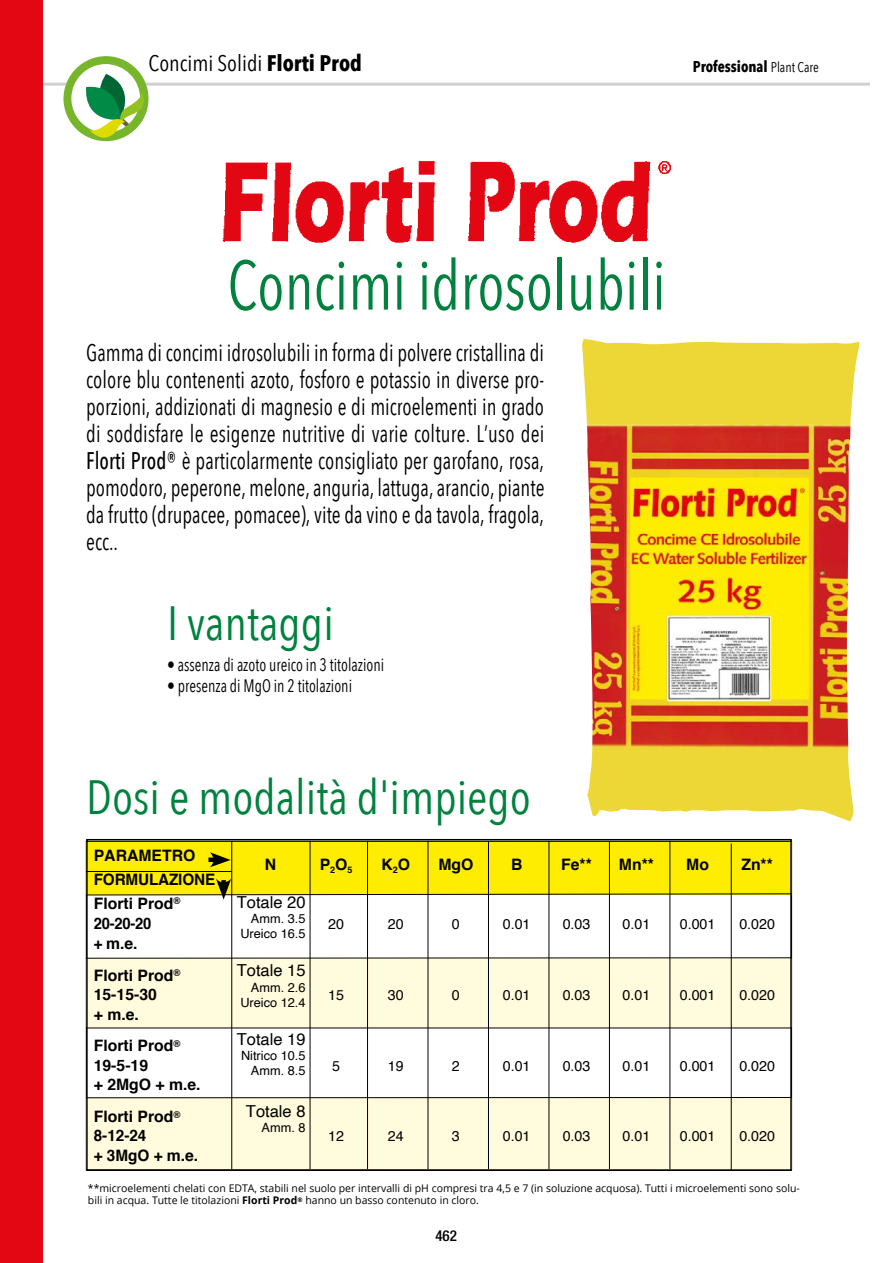
<style>
.page{position:relative;width:893px;height:1263px;background:#fff}
.page>*{position:absolute;margin:0;border:0;box-sizing:border-box;transform-origin:0 0}
.t1{font:69px "Avenir Next Condensed";color:#00823e;scale:.9 1}
.t2{font:48px "Avenir Next Condensed";color:#00823e}
.t3{font:24px/27px "Avenir Next Condensed";color:#000;text-align:justify;scale:.87 1}
.t4{font:22.5px "Avenir Next Condensed";color:#000}
.t5{font:18px "Avenir Next Condensed";color:#000;scale:.87 1}
.t6{font:16.5px "Helvetica";color:#000}
.t7{font:700 15.75px/31.5px "Helvetica";color:#000}
.t8{font:700 15.75px/31.5px "Helvetica";color:#000;scale:.94 1}
.t9{font:700 15.6px "Avenir Next Condensed";color:#000;scale:.96 1}
.t10{font:500 condensed 15px "Helvetica Neue";color:#000}
.t11{font:14.25px "Helvetica";color:#000}
.t12{font:12.75px/15.3px "Helvetica";color:#000;text-align:right}
.t13{font:10.5px/12.6px "Open Sans";color:#000}
.s1{font-weight:700}
.s2{font-weight:400;font-size:14.1px}
.s3{font-weight:500}
</style>
<div class="page">
<hr style="left:0;top:83px;width:870px;height:3px;background:#d0d0d0">
<svg style="left:63px;top:56px;width:86px;height:85px"></svg>
<div style="left:0;top:0;width:43px;height:1263px;background:#e30613"></div>
<img style="left:222px;top:161px;width:449px;height:82px">
<img style="left:582px;top:339px;width:277px;height:482px">
<div style="left:87px;top:842px;width:705px;height:53px;background:#ffed00"></div>
<div style="left:87px;top:958px;width:705px;height:70px;background:#fffbdc"></div>
<div style="left:87px;top:1098px;width:705px;height:72px;background:#fffbdc"></div>
<hr style="left:86px;top:871px;width:146px;height:1px;background:#000">
<hr style="left:86px;top:957px;width:706px;height:1px;background:#000">
<hr style="left:86px;top:1027px;width:706px;height:1px;background:#000">
<hr style="left:86px;top:1097px;width:706px;height:1px;background:#000">
<div style="left:208px;top:857px;width:10px;height:5px;background:#000"></div>
<svg style="left:210px;top:852px;width:21px;height:15px"></svg>
<svg style="left:85px;top:879px;width:708px;height:20px"></svg>
<hr style="left:231px;top:841px;width:1px;height:328px;background:#000">
<hr style="left:310px;top:841px;width:1px;height:328px;background:#000">
<hr style="left:367px;top:841px;width:1px;height:328px;background:#000">
<hr style="left:428px;top:841px;width:1px;height:328px;background:#000">
<hr style="left:488px;top:841px;width:1px;height:328px;background:#000">
<hr style="left:549px;top:841px;width:1px;height:328px;background:#000">
<hr style="left:609px;top:841px;width:1px;height:328px;background:#000">
<hr style="left:669px;top:841px;width:1px;height:328px;background:#000">
<hr style="left:731px;top:843px;width:1px;height:327px;background:#000">
<div style="left:86px;top:839px;width:706px;height:332px;border:2px solid #000"></div>
<p class="t4" style="left:149px;top:43px;width:215px">Concimi Solidi <span class="s1">Florti Prod</span></p>
<p class="t9" style="left:693px;top:57px;width:133px">Professional <span class="s2">Plant Care</span></p>
<h1 class="t1" style="left:227px;top:226px;width:489px">Concimi idrosolubili</h1>
<p class="t3" style="left:86px;top:338px;width:528px">Gamma di concimi idrosolubili in forma di polvere cristallina di colore blu contenenti azoto, fosforo e potassio in diverse pro&shy;porzioni, addizionati di magnesio e di microelementi in grado di soddisfare le esigenze nutritive di varie colture. L’uso dei <span class="s3">Florti Prod®</span> è particolarmente consigliato per garofano, rosa, pomodoro, peperone, melone, anguria, lattuga, arancio, piante da frutto (drupacee, pomacee), vite da vino e da tavola, fragola, ecc..</p>
<h2 class="t2" style="left:167px;top:582px;width:168px">I vantaggi</h2>
<p class="t5" style="left:167px;top:649px;width:251px">• assenza di azoto ureico in 3 titolazioni</p>
<p class="t5" style="left:167px;top:670px;width:214px">• presenza di MgO in 2 titolazioni</p>
<h2 class="t2" style="left:86px;top:756px;width:446px">Dosi e modalità d'impiego</h2>
<p class="t7" style="left:94px;top:839px;width:103px">PARAMETRO</p>
<p class="t7" style="left:265px;top:849px;width:13px">N</p>
<p class="t7" style="left:320px;top:849px;width:34px">P<sub>2</sub>O<sub>5</sub></p>
<p class="t7" style="left:381px;top:849px;width:30px">K<sub>2</sub>O</p>
<p class="t7" style="left:438px;top:849px;width:36px">MgO</p>
<p class="t7" style="left:511px;top:849px;width:13px">B</p>
<p class="t7" style="left:561px;top:849px;width:32px">Fe**</p>
<p class="t7" style="left:619px;top:849px;width:36px">Mn**</p>
<p class="t7" style="left:686px;top:849px;width:24px">Mo</p>
<p class="t7" style="left:741px;top:849px;width:33px">Zn**</p>
<p class="t7" style="left:94px;top:867px;width:123px;line-height:24px">FORMULAZIONE<br>Florti Prod<sup>®</sup></p>
<p class="t8" style="left:94px;top:908px;width:63px">20-20-20</p>
<p class="t11" style="left:328px;top:913px;width:17px">20</p>
<p class="t11" style="left:388px;top:913px;width:17px">20</p>
<p class="t11" style="left:452px;top:913px;width:9px">0</p>
<p class="t11" style="left:503px;top:913px;width:29px">0.01</p>
<p class="t11" style="left:563px;top:913px;width:29px">0.03</p>
<p class="t11" style="left:623px;top:913px;width:29px">0.01</p>
<p class="t11" style="left:680px;top:913px;width:37px">0.001</p>
<p class="t11" style="left:739px;top:913px;width:37px">0.020</p>
<p class="t8" style="left:94px;top:928px;width:94px">+ m.e.<br>Florti Prod<sup>®</sup></p>
<p class="t7" style="left:94px;top:979px;width:65px">15-15-30</p>
<p class="t11" style="left:328px;top:984px;width:17px">15</p>
<p class="t11" style="left:388px;top:984px;width:17px">30</p>
<p class="t11" style="left:452px;top:984px;width:9px">0</p>
<p class="t11" style="left:503px;top:984px;width:29px">0.01</p>
<p class="t11" style="left:563px;top:984px;width:29px">0.03</p>
<p class="t11" style="left:623px;top:984px;width:29px">0.01</p>
<p class="t11" style="left:680px;top:984px;width:37px">0.001</p>
<p class="t11" style="left:739px;top:984px;width:37px">0.020</p>
<p class="t7" style="left:94px;top:998px;width:88px">+ m.e.<br>Florti Prod<sup>®</sup></p>
<p class="t7" style="left:94px;top:1049px;width:56px">19-5-19</p>
<p class="t11" style="left:332px;top:1055px;width:9px">5</p>
<p class="t11" style="left:388px;top:1055px;width:17px">19</p>
<p class="t11" style="left:452px;top:1055px;width:9px">2</p>
<p class="t11" style="left:503px;top:1055px;width:29px">0.01</p>
<p class="t11" style="left:563px;top:1055px;width:29px">0.03</p>
<p class="t11" style="left:623px;top:1055px;width:29px">0.01</p>
<p class="t11" style="left:680px;top:1055px;width:37px">0.001</p>
<p class="t11" style="left:739px;top:1055px;width:37px">0.020</p>
<p class="t7" style="left:94px;top:1069px;width:108px">+ 2MgO + m.e.<br>Florti Prod<sup>®</sup></p>
<p class="t7" style="left:94px;top:1120px;width:54px">8-12-24</p>
<p class="t11" style="left:328px;top:1125px;width:17px">12</p>
<p class="t11" style="left:388px;top:1125px;width:17px">24</p>
<p class="t11" style="left:452px;top:1125px;width:9px">3</p>
<p class="t11" style="left:503px;top:1125px;width:29px">0.01</p>
<p class="t11" style="left:563px;top:1125px;width:29px">0.03</p>
<p class="t11" style="left:623px;top:1125px;width:29px">0.01</p>
<p class="t11" style="left:680px;top:1125px;width:37px">0.001</p>
<p class="t11" style="left:739px;top:1125px;width:37px">0.020</p>
<p class="t7" style="left:94px;top:1139px;width:106px">+ 3MgO + m.e.</p>
<p class="t6" style="left:237px;top:889px;width:70px">Totale 20</p>
<p class="t12" style="left:240px;top:911px;width:67px">Amm. 3.5<br>Ureico 16.5</p>
<p class="t6" style="left:237px;top:958px;width:70px">Totale 15</p>
<p class="t12" style="left:240px;top:980px;width:67px">Amm. 2.6<br>Ureico 12.4</p>
<p class="t6" style="left:237px;top:1026px;width:70px">Totale 19</p>
<p class="t12" style="left:241px;top:1048px;width:66px">Nitrico 10.5<br>Amm. 8.5</p>
<p class="t6" style="left:246px;top:1098px;width:61px">Totale 8</p>
<p class="t12" style="left:262px;top:1120px;width:45px">Amm. 8</p>
<p class="t13" style="left:88px;top:1181px;width:713px">**microelementi chelati con EDTA, stabili nel suolo per intervalli di pH compresi tra 4,5 e 7 (in soluzione acquosa). Tutti i microelementi sono solu&shy;bili in acqua. Tutte le titolazioni <span class="s1">Florti Prod</span><sup>®</sup> hanno un basso contenuto in cloro.</p>
<p class="t10" style="left:435px;top:1226px;width:23px">462</p>
</div>
